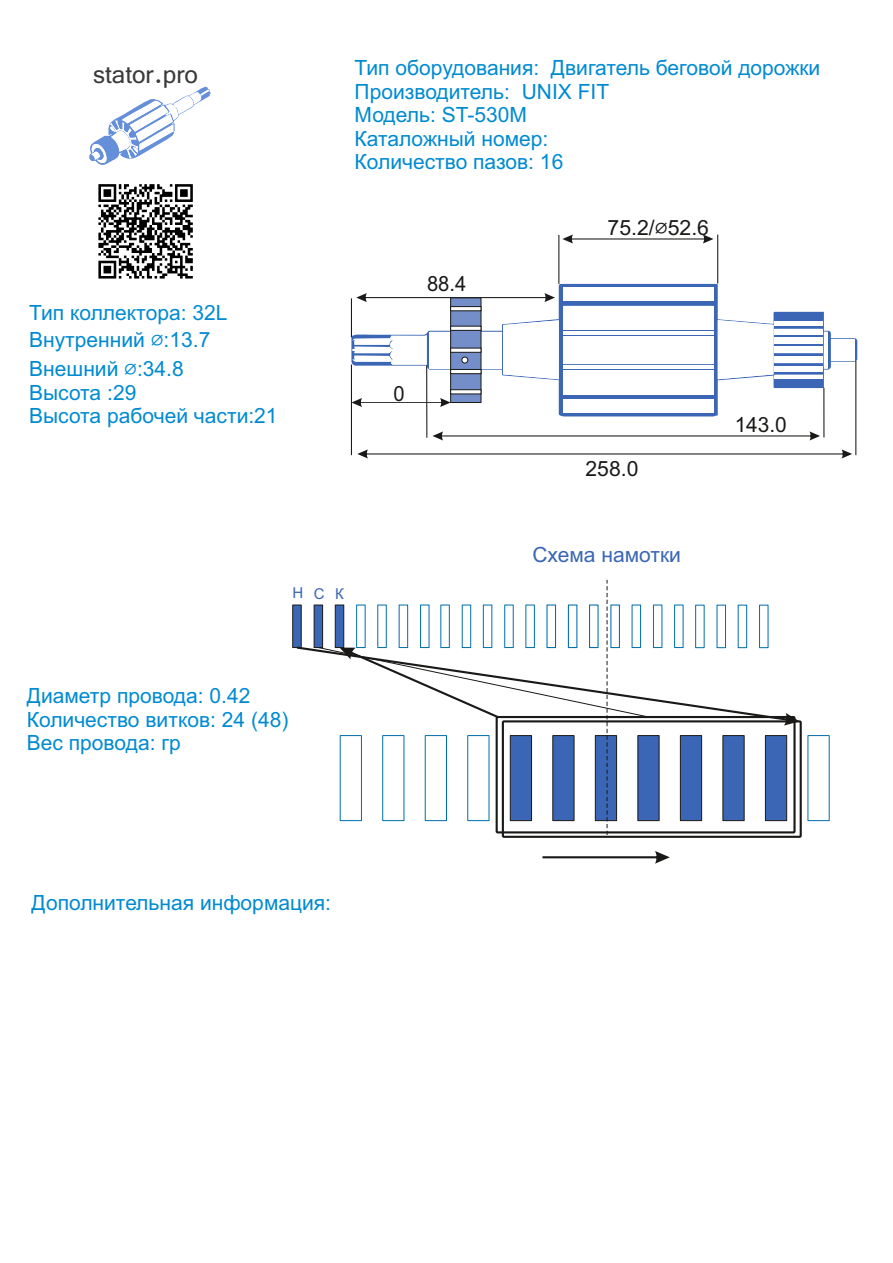
<style>
.page{position:relative;width:893px;height:1263px;background:#fff}
.page>*{position:absolute;margin:0;border:0;box-sizing:border-box;transform-origin:0 0}
.t1{font:27px "Vrinda";color:#3b3a39}
.t2{font:24px "Cambria";color:#1a1918}
.t3{font:21px/23.4px "Arial";color:#008ad1}
.t4{font:21px "Arial";color:#1a1918}
.t5{font:21px "Arial";color:#3a66b5}
.t6{font:21px "Arial";color:#1a1918;scale:.96 1}
.t7{font:15px "Arial";color:#3a66b5}
.s1{font-family:"Cambria";font-size:24px}
</style>
<div class="page">
<div style="left:502px;top:720px;width:300px;height:118px;border:2px solid #1a1918"></div>
<div style="left:292px;top:605px;width:10px;height:43px;background:#3a66b5;border:1px solid #1a1918"></div>
<svg style="left:542px;top:851px;width:128px;height:13px"></svg>
<svg style="left:89px;top:86px;width:121px;height:79px"></svg>
<div style="left:807px;top:735px;width:23px;height:86px;border:1px solid #006dae"></div>
<svg style="left:351px;top:284px;width:506px;height:132px"></svg>
<div style="left:563px;top:336px;width:150px;height:28px;background:#fff"></div>
<div style="left:563px;top:370px;width:150px;height:25px;background:#fff"></div>
<div style="left:563px;top:306px;width:150px;height:24px;background:#fff"></div>
<svg style="left:718px;top:320px;width:55px;height:59px"></svg>
<svg style="left:503px;top:320px;width:56px;height:59px"></svg>
<div style="left:430px;top:332px;width:72px;height:37px;background:#fff"></div>
<div style="left:563px;top:399px;width:150px;height:14px;background:#fff"></div>
<div style="left:563px;top:287px;width:150px;height:14px;background:#fff"></div>
<svg style="left:352px;top:335px;width:75px;height:30px"></svg>
<hr style="left:563px;top:331px;width:150px;height:4px;background:#fff">
<hr style="left:563px;top:365px;width:150px;height:4px;background:#fff">
<div style="left:831px;top:339px;width:23px;height:22px;background:#fff"></div>
<div style="left:774px;top:357px;width:49px;height:6px;background:#fff"></div>
<div style="left:774px;top:347px;width:49px;height:6px;background:#fff"></div>
<div style="left:774px;top:337px;width:49px;height:7px;background:#fff"></div>
<div style="left:774px;top:366px;width:49px;height:6px;background:#fff"></div>
<div style="left:774px;top:329px;width:49px;height:5px;background:#fff"></div>
<div style="left:774px;top:321px;width:49px;height:5px;background:#fff"></div>
<hr style="left:774px;top:375px;width:49px;height:4px;background:#fff">
<svg style="left:824px;top:332px;width:4px;height:37px"></svg>
<hr style="left:558px;top:235px;width:1px;height:49px;background:#1a1918">
<hr style="left:717px;top:235px;width:1px;height:49px;background:#1a1918">
<svg style="left:562px;top:234px;width:151px;height:10px"></svg>
<hr style="left:351px;top:365px;width:1px;height:90px;background:#1a1918">
<hr style="left:855px;top:361px;width:1px;height:94px;background:#1a1918">
<svg style="left:357px;top:449px;width:495px;height:9px"></svg>
<hr style="left:351px;top:298px;width:1px;height:39px;background:#1a1918">
<svg style="left:356px;top:293px;width:199px;height:9px"></svg>
<hr style="left:823px;top:388px;width:1px;height:49px;background:#1a1918">
<hr style="left:426px;top:366px;width:1px;height:72px;background:#1a1918">
<svg style="left:432px;top:431px;width:388px;height:9px"></svg>
<svg style="left:98px;top:184px;width:95px;height:95px"></svg>
<div style="left:450px;top:297px;width:31px;height:106px;background:#738ec8;border:1px solid #1a1918"></div>
<svg style="left:450px;top:306px;width:31px;height:5px"></svg>
<svg style="left:450px;top:389px;width:31px;height:5px"></svg>
<svg style="left:450px;top:348px;width:31px;height:5px"></svg>
<svg style="left:450px;top:326px;width:31px;height:5px"></svg>
<svg style="left:450px;top:369px;width:31px;height:5px"></svg>
<svg style="left:352px;top:398px;width:99px;height:9px"></svg>
<svg style="left:461px;top:357px;width:7px;height:6px"></svg>
<svg style="left:297px;top:580px;width:502px;height:255px"></svg>
<p class="t1" style="left:93px;top:56px;width:106px">stator.pro</p>
<p class="t3" style="left:355px;top:56px;width:467px">Тип оборудования: Двигатель беговой дорожки<br>Производитель: UNIX FIT<br>Модель: ST-530M<br>Каталожный номер:<br>Количество пазов: 16</p>
<p class="t3" style="left:29px;top:299px;width:200px;line-height:27.8px">Тип коллектора: 32L<br>Внутренний <span class="s1">⌀</span>:13.7<br>Внешний <span class="s1">⌀</span>:34.8</p>
<p class="t3" style="left:29px;top:381px;width:250px">Высота :29<br>Высота рабочей части:21</p>
<p class="t6" style="left:427px;top:270px;width:42px">88.4</p>
<p class="t6" style="left:393px;top:380px;width:13px">0</p>
<p class="t7" style="left:314px;top:583px;width:12px">C</p>
<p class="t7" style="left:293px;top:583px;width:12px">Н</p>
<p class="t7" style="left:335px;top:583px;width:10px">К</p>
<p class="t3" style="left:27px;top:684px;width:263px">Диаметр провода: 0.42<br>Количество витков: 24 (48)<br>Вес провода: гр</p>
<p class="t3" style="left:32px;top:891px;width:301px">Дополнительная информация:</p>
<p class="t4" style="left:607px;top:214px;width:103px">75.2/ 52.6</p>
<p class="t2" style="left:655px;top:213px;width:15px">⌀</p>
<p class="t4" style="left:586px;top:455px;width:54px">258.0</p>
<p class="t5" style="left:532px;top:541px;width:150px">Схема намотки</p>
<p class="t4" style="left:735px;top:411px;width:54px">143.0</p>
</div>
